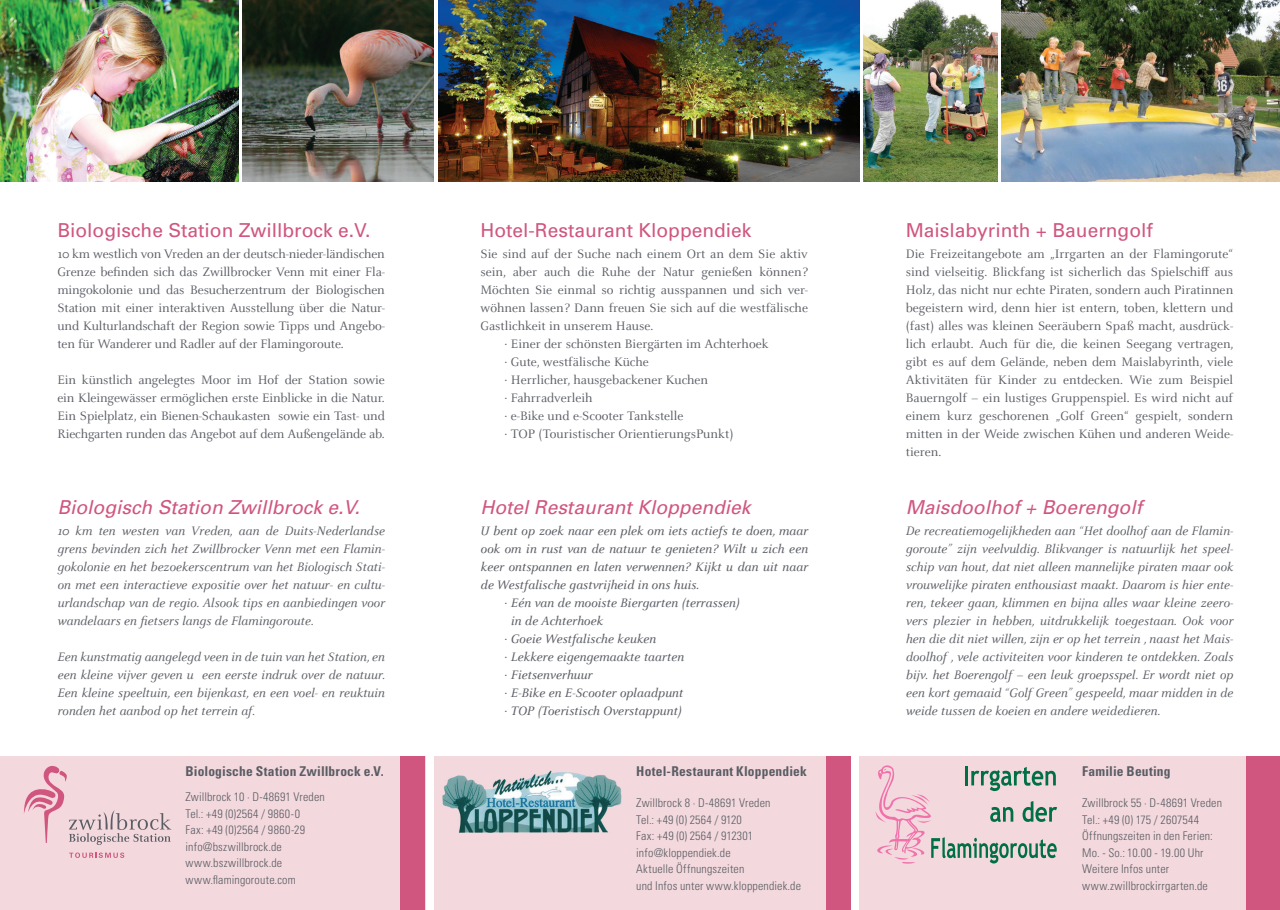
<style>
.page{position:relative;width:1280px;height:910px;background:#fff}
.page>*{position:absolute;margin:0;border:0;box-sizing:border-box;transform-origin:0 0}
.t1{font:19.2px "Univers";color:#d0567f}
.t2{font:italic 19.2px "Univers";color:#d0567f}
.t3{font:13.5px/18px "Celeste OT";color:#5a5d64;text-align:justify}
.t4{font:italic 13.5px/18px "Celeste OT";color:#5a5d64;text-align:justify}
.t5{font:italic 13.5px "Celeste OT";color:#5a5d64}
.t6{font:700 condensed 13.5px "Univers";letter-spacing:.015em;color:#5a5d64}
.t7{font:300 condensed 12px/16.5px "Univers";letter-spacing:.015em;color:#5a5d64}
.s1{font-style:normal}
</style>
<div class="page">
<img style="left:0;top:0;width:238px;height:182px">
<img style="left:863px;top:0;width:134px;height:182px">
<img style="left:1001px;top:0;width:279px;height:182px">
<img style="left:438px;top:0;width:421px;height:182px">
<img style="left:242px;top:0;width:192px;height:182px">
<div style="left:0;top:757px;width:425px;height:153px;background:#f3d9dd"></div>
<div style="left:434px;top:757px;width:416px;height:153px;background:#f3d9dd"></div>
<div style="left:859px;top:757px;width:421px;height:153px;background:#f3d9dd"></div>
<svg style="left:69px;top:852px;width:55px;height:6px"></svg>
<svg style="left:24px;top:766px;width:147px;height:79px"></svg>
<img style="left:442px;top:770px;width:180px;height:63px">
<svg style="left:875px;top:765px;width:182px;height:99px"></svg>
<div style="left:400px;top:757px;width:25px;height:153px;background:#d0567f"></div>
<div style="left:825px;top:757px;width:25px;height:153px;background:#d0567f"></div>
<div style="left:1246px;top:757px;width:34px;height:153px;background:#d0567f"></div>
<h1 class="t1" style="left:57px;top:218px;width:314px">Biologische Station Zwillbrock e.V.</h1>
<p class="t3" style="left:57px;top:245px;width:329px">10 km westlich von Vreden an der deutsch-nieder-ländischen Grenze befinden sich das Zwillbrocker Venn mit einer Fla&shy;mingokolonie und das Besucherzentrum der Biologischen Station mit einer interaktiven Ausstellung über die Natur&shy;und Kulturlandschaft der Region sowie Tipps und Angebo&shy;ten für Wanderer und Radler auf der Flamingoroute.</p>
<p class="t3" style="left:57px;top:371px;width:329px">Ein künstlich angelegtes Moor im Hof der Station sowie ein Kleingewässer ermöglichen erste Einblicke in die Natur.<br>Ein Spielplatz, ein Bienen-Schaukasten sowie ein Tast- und Riechgarten runden das Angebot auf dem Außengelände ab.</p>
<h1 class="t2" style="left:57px;top:495px;width:304px">Biologisch Station Zwillbrock e.V.</h1>
<p class="t4" style="left:57px;top:522px;width:329px">10 km ten westen van Vreden, aan de Duits-Nederlandse grens bevinden zich het Zwillbrocker Venn met een Flamin&shy;gokolonie en het bezoekerscentrum van het Biologisch Stati&shy;on met een interactieve expositie over het natuur- en cultu&shy;urlandschap van de regio. Alsook tips en aanbiedingen voor wandelaars en fietsers langs de Flamingoroute.</p>
<p class="t4" style="left:57px;top:648px;width:329px">Een kunstmatig aangelegd veen in de tuin van het Station, en een kleine vijver geven u een eerste indruk over de natuur.<br>Een kleine speeltuin, een bijenkast, en een voel- en reuktuin ronden het aanbod op het terrein af.</p>
<p class="t6" style="left:185px;top:763px;width:200px">Biologische Station Zwillbrock e.V.</p>
<p class="t7" style="left:185px;top:789px;width:141px">Zwillbrock 10 · D-48691 Vreden<br>Tel.: +49 (0)2564 / 9860-0<br>Fax: +49 (0)2564 / 9860-29 info@bszwillbrock.de www.bszwillbrock.de www.flamingoroute.com</p>
<h1 class="t1" style="left:480px;top:218px;width:272px">Hotel-Restaurant Kloppendiek</h1>
<p class="t3" style="left:480px;top:245px;width:329px">Sie sind auf der Suche nach einem Ort an dem Sie aktiv</p>
<p class="t3" style="left:480px;top:263px;width:329px">sein, aber auch die Ruhe der Natur genießen können?</p>
<p class="t3" style="left:480px;top:281px;width:329px">Möchten Sie einmal so richtig ausspannen und sich ver-</p>
<p class="t3" style="left:480px;top:299px;width:329px">wöhnen lassen? Dann freuen Sie sich auf die westfälische</p>
<p class="t3" style="left:480px;top:317px;width:174px">Gastlichkeit in unserem Hause.</p>
<p class="t3" style="left:504px;top:335px;width:266px">· Einer der schönsten Biergärten im Achterhoek</p>
<p class="t3" style="left:504px;top:353px;width:146px">· Gute, westfälische Küche</p>
<p class="t3" style="left:504px;top:371px;width:205px">· Herrlicher, hausgebackener Kuchen</p>
<p class="t3" style="left:504px;top:389px;width:90px">· Fahrradverleih</p>
<p class="t3" style="left:504px;top:407px;width:180px">· e-Bike und e-Scooter Tankstelle</p>
<p class="t3" style="left:504px;top:425px;width:230px">· TOP (Touristischer OrientierungsPunkt)</p>
<h1 class="t2" style="left:480px;top:495px;width:271px">Hotel Restaurant Kloppendiek</h1>
<p class="t5" style="left:480px;top:523px;width:329px">U bent op zoek naar een plek om iets actiefs te doen, maar</p>
<p class="t5" style="left:480px;top:541px;width:329px">ook om in rust van de natuur te genieten? Wilt u zich een</p>
<p class="t5" style="left:480px;top:559px;width:329px">keer ontspannen en laten verwennen? Kijkt u dan uit naar</p>
<p class="t5" style="left:480px;top:577px;width:220px">de Westfalische gastvrijheid in ons huis.</p>
<p class="t5" style="left:504px;top:595px;width:237px"><span class="s1">·</span> Eén van de mooiste Biergarten (terrassen)</p>
<p class="t5" style="left:511px;top:613px;width:94px">in de Achterhoek</p>
<p class="t5" style="left:504px;top:631px;width:153px"><span class="s1">·</span> Goeie Westfalische keuken</p>
<p class="t5" style="left:504px;top:649px;width:181px"><span class="s1">·</span> Lekkere eigengemaakte taarten</p>
<p class="t5" style="left:504px;top:667px;width:89px"><span class="s1">·</span> Fietsenverhuur</p>
<p class="t5" style="left:504px;top:685px;width:180px"><span class="s1">·</span> E-Bike en E-Scooter oplaadpunt</p>
<p class="t5" style="left:504px;top:703px;width:179px"><span class="s1">·</span> TOP (Toeristisch Overstappunt)</p>
<p class="t6" style="left:636px;top:763px;width:172px">Hotel-Restaurant Kloppendiek</p>
<p class="t7" style="left:636px;top:795px;width:166px">Zwillbrock 8 · D-48691 Vreden<br>Tel.: +49 (0) 2564 / 9120<br>Fax: +49 (0) 2564 / 912301 info@kloppendiek.de<br>Aktuelle Öffnungszeiten<br>und Infos unter www.kloppendiek.de</p>
<h1 class="t1" style="left:906px;top:218px;width:248px">Maislabyrinth + Bauerngolf</h1>
<p class="t3" style="left:906px;top:245px;width:329px">Die Freizeitangebote am „Irrgarten an der Flamingorute“ sind vielseitig. Blickfang ist sicherlich das Spielschiff aus Holz, das nicht nur echte Piraten, sondern auch Piratinnen begeistern wird, denn hier ist entern, toben, klettern und (fast) alles was kleinen Seeräubern Spaß macht, ausdrück&shy;lich erlaubt. Auch für die, die keinen Seegang vertragen, gibt es auf dem Gelände, neben dem Maislabyrinth, viele Aktivitäten für Kinder zu entdecken. Wie zum Beispiel Bauerngolf – ein lustiges Gruppenspiel. Es wird nicht auf einem kurz geschorenen „Golf Green“ gespielt, sondern mitten in der Weide zwischen Kühen und anderen Weide&shy;tieren.</p>
<h1 class="t2" style="left:906px;top:495px;width:238px">Maisdoolhof + Boerengolf</h1>
<p class="t4" style="left:906px;top:522px;width:329px">De recreatiemogelijkheden aan “Het doolhof aan de Flamin&shy;goroute” zijn veelvuldig. Blikvanger is natuurlijk het speel&shy;schip van hout, dat niet alleen mannelijke piraten maar ook vrouwelijke piraten enthousiast maakt. Daarom is hier ente&shy;ren, tekeer gaan, klimmen en bijna alles waar kleine zeero&shy;vers plezier in hebben, uitdrukkelijk toegestaan. Ook voor hen die dit niet willen, zijn er op het terrein , naast het Mais&shy;doolhof , vele activiteiten voor kinderen te ontdekken. Zoals bijv. het Boerengolf – een leuk groepsspel. Er wordt niet op een kort gemaaid “Golf Green” gespeeld, maar midden in de weide tussen de koeien en andere weidedieren.</p>
<p class="t6" style="left:1082px;top:763px;width:90px">Familie Beuting</p>
<p class="t7" style="left:1082px;top:795px;width:141px">Zwillbrock 55 · D-48691 Vreden<br>Tel.: +49 (0) 175 / 2607544<br>Öffnungszeiten in den Ferien:<br>Mo. - So.: 10.00 - 19.00 Uhr<br>Weitere Infos unter www.zwillbrockirrgarten.de</p>
</div>
